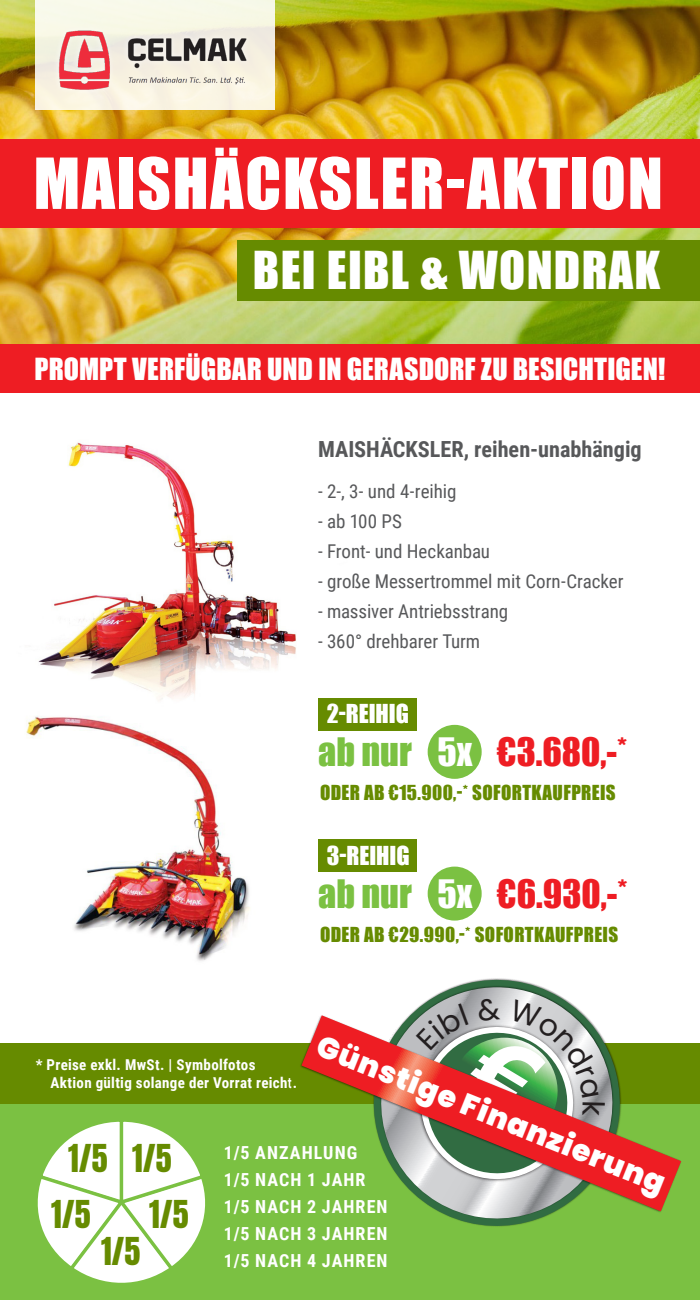
<style>
.page{position:relative;width:700px;height:1300px;background:#fff}
.page>*{position:absolute;margin:0;border:0;box-sizing:border-box;transform-origin:0 0}
.t1{font:65px "Impact";letter-spacing:.025em;color:#fff}
.t2{font:48px "Impact";letter-spacing:.025em;color:#fff}
.t3{font:36px "Impact";color:#ee1d23}
.t4{font:32.1px "Anton";color:#668b00}
.t5{font:900 30px "Poppins";color:#fff}
.Überschrift{font:28px "Impact";color:#fff}
.t6{font:24px "Impact";color:#fff}
.Überschrift-2{font:700 22.2px "Roboto Condensed";color:#57585a}
.Text{font:19px "Roboto Condensed";letter-spacing:-.005em;color:#57585a}
.t7{font:19px "Impact";letter-spacing:.02em;color:#668b00}
.t8{font:700 18px "Roboto Condensed";letter-spacing:.06em;color:#fff}
.Text-2{font:700 15px/18px "Roboto Condensed";letter-spacing:.02em;color:#fff}
.s1{color:#7bc142}
.s2{color:#fff}
</style>
<div class="page">
<img style="left:38px;top:442px;width:281px;height:267px">
<img style="left:26px;top:709px;width:293px;height:252px">
<div style="left:428px;top:725px;width:54px;height:54px;background:#7bc142;border-radius:50%"></div>
<div style="left:319px;top:698px;width:98px;height:33px;background:#668b00"></div>
<img style="left:0;top:0;width:700px;height:344px">
<div style="left:35px;top:0;width:240px;height:110px;background:#f8f8e5"></div>
<div style="left:237px;top:240px;width:463px;height:60px;background:#668b00"></div>
<div style="left:0;top:139px;width:700px;height:89px;background:#ee1d23"></div>
<img style="left:56px;top:27px;width:198px;height:69px">
<div style="left:0;top:344px;width:700px;height:48px;background:#ee1d23"></div>
<div style="left:319px;top:839px;width:98px;height:33px;background:#668b00"></div>
<div style="left:428px;top:867px;width:54px;height:54px;background:#7bc142;border-radius:50%"></div>
<div style="left:0;top:1044px;width:700px;height:138px;background:#668b00"></div>
<div style="left:0;top:1105px;width:700px;height:195px;background:#7bc142"></div>
<svg style="left:37px;top:1121px;width:169px;height:162px"></svg>
<img style="left:290px;top:978px;width:401px;height:249px">
<svg style="left:301px;top:1015px;width:380px;height:196px"></svg>
<svg style="left:410px;top:998px;width:195px;height:192px;background:#bd8d84"></svg>
<p class="t1" style="left:34px;top:133px;width:631px">MAISHÄCKSLER-AKTION</p>
<p class="t2" style="left:253px;top:233px;width:409px">BEI EIBL &amp; WONDRAK</p>
<p class="Überschrift" style="left:35px;top:347px;width:632px">PROMPT VERFÜGBAR UND IN GERASDORF ZU BESICHTIGEN!</p>
<p class="Überschrift-2" style="left:318px;top:433px;width:325px">MAISHÄCKSLER, reihen-unabhängig</p>
<p class="Text" style="left:318px;top:478px;width:140px">- 2-, 3- und 4-reihig</p>
<p class="Text" style="left:318px;top:508px;width:86px">- ab 100 PS</p>
<p class="Text" style="left:318px;top:538px;width:174px">- Front- und Heckanbau</p>
<p class="Text" style="left:318px;top:568px;width:307px">- große Messertrommel mit Corn-Cracker</p>
<p class="Text" style="left:318px;top:598px;width:192px">- massiver Antriebsstrang</p>
<p class="Text" style="left:318px;top:628px;width:164px">- 360° drehbarer Turm</p>
<p class="t6" style="left:327px;top:695px;width:84px">2-REIHIG</p>
<p class="t3" style="left:318px;top:724px;width:311px"><span class="s1">ab nur</span> <span class="s2">5x</span> €3.680,-*</p>
<p class="t7" style="left:320px;top:778px;width:297px">ODER AB €15.900,-* SOFORTKAUFPREIS</p>
<p class="t6" style="left:327px;top:837px;width:85px">3-REIHIG</p>
<p class="t3" style="left:318px;top:866px;width:311px"><span class="s1">ab nur</span> <span class="s2">5x</span> €6.930,-*</p>
<p class="t7" style="left:320px;top:920px;width:300px">ODER AB €29.990,-* SOFORTKAUFPREIS</p>
<p class="t5" style="left:325px;top:1028px;width:374px;rotate:22deg">Günstige Finanzierung</p>
<p class="Text-2" style="left:50px;top:1055px;width:248px;text-indent:-15px">* Preise exkl. MwSt. | Symbolfotos<br>Aktion gültig solange der Vorrat reicht.</p>
<p class="t4" style="left:68px;top:1142px;width:41px">1/5</p>
<p class="t4" style="left:132px;top:1142px;width:41px">1/5</p>
<p class="t4" style="left:51px;top:1199px;width:41px">1/5</p>
<p class="t4" style="left:149px;top:1199px;width:41px">1/5</p>
<p class="t4" style="left:101px;top:1235px;width:41px">1/5</p>
<p class="t8" style="left:224px;top:1140px;width:135px">1/5 ANZAHLUNG</p>
<p class="t8" style="left:224px;top:1167px;width:143px">1/5 NACH 1 JAHR</p>
<p class="t8" style="left:224px;top:1194px;width:165px">1/5 NACH 2 JAHREN</p>
<p class="t8" style="left:224px;top:1221px;width:165px">1/5 NACH 3 JAHREN</p>
<p class="t8" style="left:224px;top:1248px;width:165px">1/5 NACH 4 JAHREN</p>
</div>
